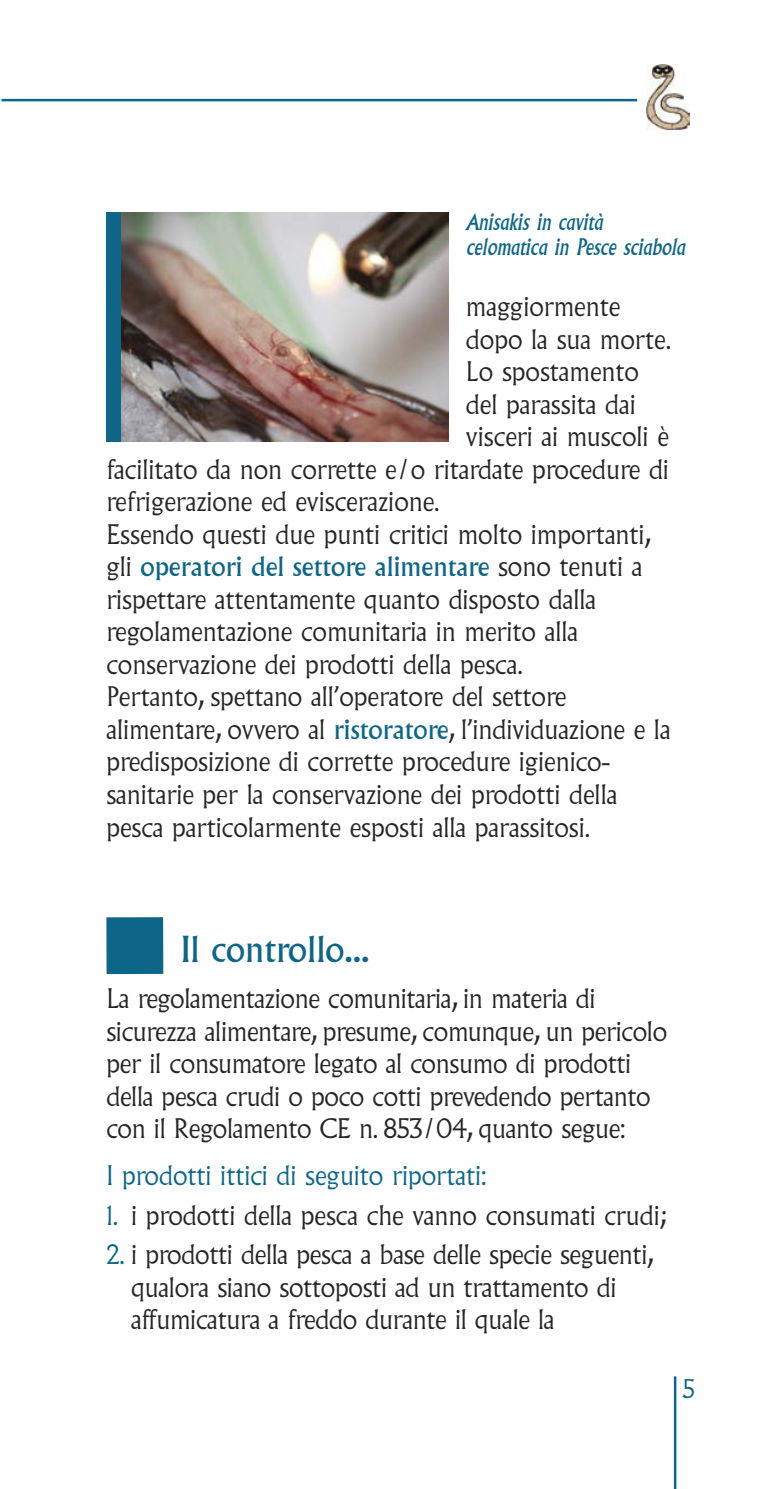
<style>
.page{position:relative;width:780px;height:1489px;background:#fff}
.page>*{position:absolute;margin:0;border:0;box-sizing:border-box;transform-origin:0 0}
.t1{font:35px "Albertus";color:#0d6688}
.t2{font:300 26.25px/32.5px "Albertus";color:#272627}
.t3{font:26.25px "Albertus";color:#0d6688}
.t4{font:300 26.25px "Albertus";color:#0d6688}
.t5{font:300 25px "Albertus";color:#0d6688}
.t6{font:italic 22.5px/25px "Albertus";letter-spacing:-.01em;color:#0d6688}
.s1{font-weight:300;color:#272627}
.s2{font-weight:400;color:#0d6688}
.s3{color:#0d6688}
</style>
<div class="page">
<img style="left:646px;top:65px;width:43px;height:64px">
<hr style="left:2px;top:99px;width:635px;height:2px;background:#0d6688">
<hr style="left:673px;top:1376px;width:3px;height:112px;background:#0d6688">
<div style="left:106px;top:917px;width:57px;height:57px;background:#0d6688"></div>
<img style="left:120px;top:213px;width:328px;height:229px">
<div style="left:106px;top:213px;width:14px;height:229px;background:#0d6688"></div>
<p class="t6" style="left:466px;top:210px;width:221px">Anisakis in cavità celomatica in Pesce sciabola</p>
<p class="t2" style="left:466px;top:292px;width:156px">maggiormente</p>
<p class="t2" style="left:466px;top:325px;width:207px">dopo la sua morte.</p>
<p class="t2" style="left:466px;top:357px;width:174px">Lo spostamento</p>
<p class="t2" style="left:466px;top:390px;width:171px">del parassita dai</p>
<p class="t2" style="left:466px;top:422px;width:204px">visceri ai muscoli è</p>
<p class="t2" style="left:106px;top:455px;width:564px">facilitato da non corrette e/o ritardate procedure di</p>
<p class="t2" style="left:106px;top:487px;width:335px">refrigerazione ed eviscerazione.</p>
<p class="t2" style="left:106px;top:520px;width:546px">Essendo questi due punti critici molto importanti,</p>
<p class="t3" style="left:106px;top:556px;width:537px"><span class="s1">gli</span> operatori del settore alimentare <span class="s1">sono tenuti a</span></p>
<p class="t2" style="left:106px;top:585px;width:491px">rispettare attentamente quanto disposto dalla</p>
<p class="t2" style="left:106px;top:617px;width:473px">regolamentazione comunitaria in merito alla</p>
<p class="t2" style="left:106px;top:650px;width:418px">conservazione dei prodotti della pesca.</p>
<p class="t2" style="left:106px;top:682px;width:461px">Pertanto, spettano all’operatore del settore</p>
<p class="t2" style="left:106px;top:715px;width:565px">alimentare, ovvero al <span class="s2">ristoratore</span>, l’individuazione e la</p>
<p class="t2" style="left:106px;top:747px;width:505px">predisposizione di corrette procedure igienico-</p>
<p class="t2" style="left:106px;top:780px;width:512px">sanitarie per la conservazione dei prodotti della</p>
<p class="t2" style="left:106px;top:812px;width:485px">pesca particolarmente esposti alla parassitosi.</p>
<h1 class="t1" style="left:181px;top:935px;width:190px">Il controllo...</h1>
<p class="t2" style="left:106px;top:984px;width:562px">La regolamentazione comunitaria, in materia di sicurezza alimentare, presume, comunque, un pericolo per il consumatore legato al consumo di prodotti della pesca crudi o poco cotti prevedendo pertanto con il Regolamento CE n. 853/04, quanto segue:</p>
<p class="t4" style="left:106px;top:1165px;width:382px">I prodotti ittici di seguito riportati:</p>
<p class="t2" style="left:106px;top:1200px;width:561px"><span class="s3">1.</span> i prodotti della pesca che vanno consumati crudi;</p>
<p class="t2" style="left:131px;top:1240px;width:523px;text-indent:-25px"><span class="s3">2.</span> i prodotti della pesca a base delle specie seguenti, qualora siano sottoposti ad un trattamento di affumicatura a freddo durante il quale la</p>
<p class="t5" style="left:682px;top:1378px;width:14px">5</p>
</div>
